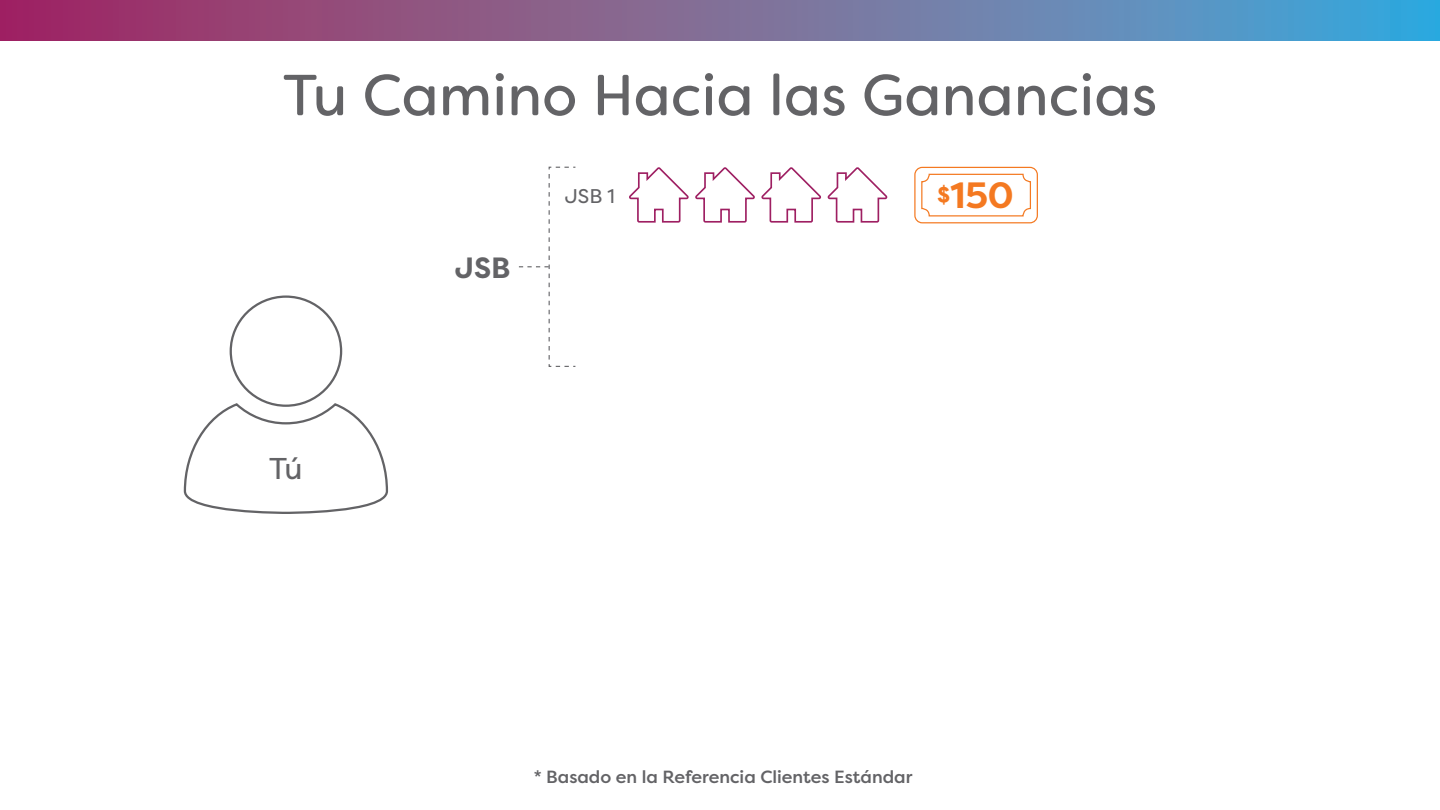
<style>
.page{position:relative;width:1440px;height:810px;background:#fff}
.page>*{position:absolute;margin:0;border:0;box-sizing:border-box;transform-origin:0 0}
.t1{font:57.75px "Energy Soft";color:#636366}
.bulleted_text{font:700 36.53px "Energy";color:#f47921}
.bulleted_text-2{font:30.08px "Energy";color:#636366}
.t2{font:700 29.25px "Energy";color:#636366}
.t3{font:19.8px "Energy";color:#636366}
.t4{font:500 17.62px "Energy";color:#636366}
.s1{font-size:23.7px}
</style>
<div class="page">
<svg style="left:0;top:0;width:1440px;height:40px;background:#796c9a"></svg>
<div style="left:914px;top:167px;width:124px;height:56px;border:1px solid #f47921;border-radius:7px"></div>
<div style="left:921px;top:174px;width:110px;height:42px;border:1px solid #f47921;border-radius:7px"></div>
<svg style="left:519px;top:166px;width:57px;height:201px"></svg>
<svg style="left:629px;top:167px;width:259px;height:56px"></svg>
<svg style="left:183px;top:401px;width:206px;height:113px"></svg>
<div style="left:230px;top:295px;width:112px;height:112px;border:2px solid #636366;border-radius:50%"></div>
<p class="t1" style="left:283px;top:58px;width:876px">Tu Camino Hacia las Ganancias</p>
<p class="bulleted_text-2" style="left:269px;top:449px;width:35px">Tú</p>
<p class="t2" style="left:455px;top:249px;width:57px">JSB</p>
<p class="t3" style="left:565px;top:183px;width:52px">JSB 1</p>
<p class="bulleted_text" style="left:937px;top:172px;width:78px"><span class="s1">$</span>150</p>
<p class="t4" style="left:534px;top:765px;width:380px">* Basado en la Referencia Clientes Estándar</p>
</div>
